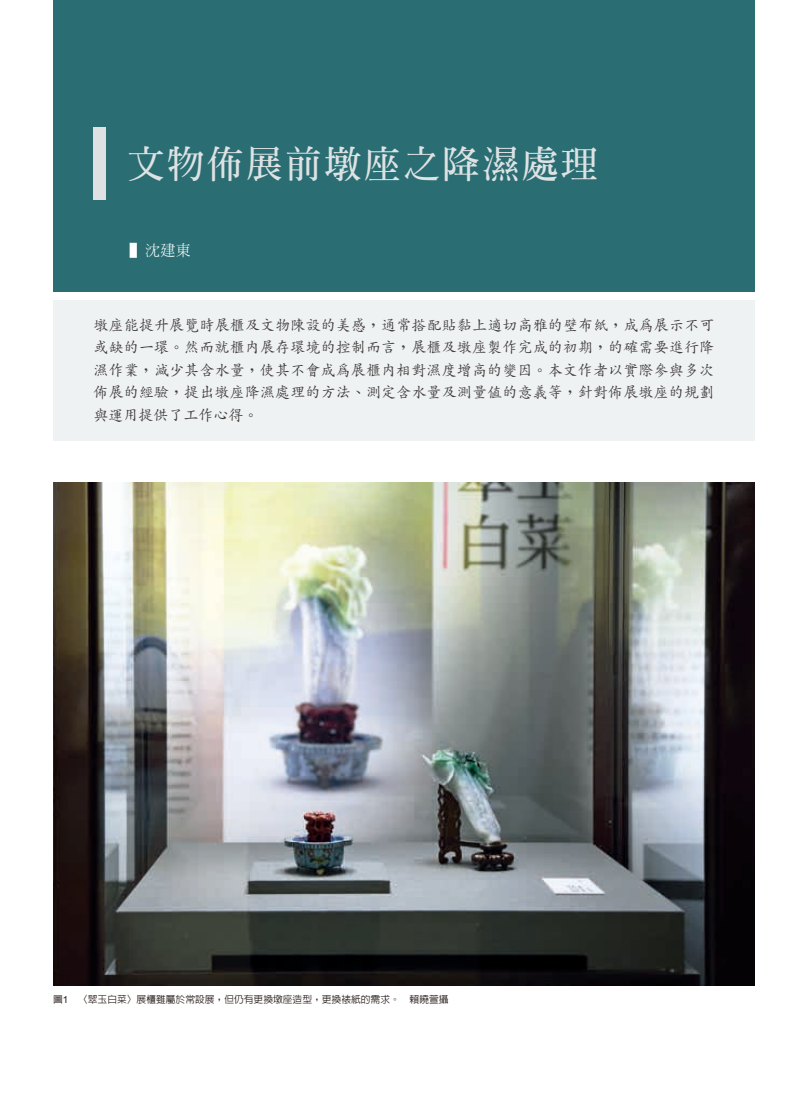
<style>
.page{position:relative;width:808px;height:1106px;background:#fff}
.page>*{position:absolute;margin:0;border:0;box-sizing:border-box;transform-origin:0 0}
.t1{font:700 37.5px "AR Ming B5";letter-spacing:.05em;color:#dee2e3}
.t2{font:500 15px/22.5px "AR Kai B5";letter-spacing:.01em;color:#3f3b3a;text-align:justify}
.t3{font:300 15px "AR Ming B5";color:#fff}
.t4{font:500 9.75px "AR Hei B5";color:#231916}
.s1{font-family:"Arial";font-weight:400}
</style>
<div class="page">
<div style="left:53px;top:0;width:702px;height:291px;background:#2a6e74"></div>
<div style="left:94px;top:128px;width:12px;height:72px;background:#dee2e3"></div>
<div style="left:53px;top:300px;width:702px;height:140px;background:#eff2f3"></div>
<img style="left:53px;top:483px;width:702px;height:502px">
<h1 class="t1" style="left:128px;top:145px;width:472px">文物佈展前墩座之降濕處理</h1>
<p class="t3" style="left:130px;top:242px;width:78px">▌沈建東　</p>
<p class="t2" style="left:94px;top:314px;width:622px">墩座能提升展覽時展櫃及文物陳設的美感，通常搭配貼黏上適切高雅的壁布紙，成為展示不可或缺的一環。然而就櫃內展存環境的控制而言，展櫃及墩座製作完成的初期，的確需要進行降濕作業，減少其含水量，使其不會成為展櫃內相對濕度增高的變因。本文作者以實際參與多次佈展的經驗，提出墩座降濕處理的方法、測定含水量及測量值的意義等，針對佈展墩座的規劃與運用提供了工作心得。</p>
<p class="t4" style="left:53px;top:994px;width:397px">圖<span class="s1">1</span> 〈翠玉白菜〉展櫃雖屬於常設展，但仍有更換墩座造型，更換裱紙的需求。　賴曉萱攝</p>
</div>
